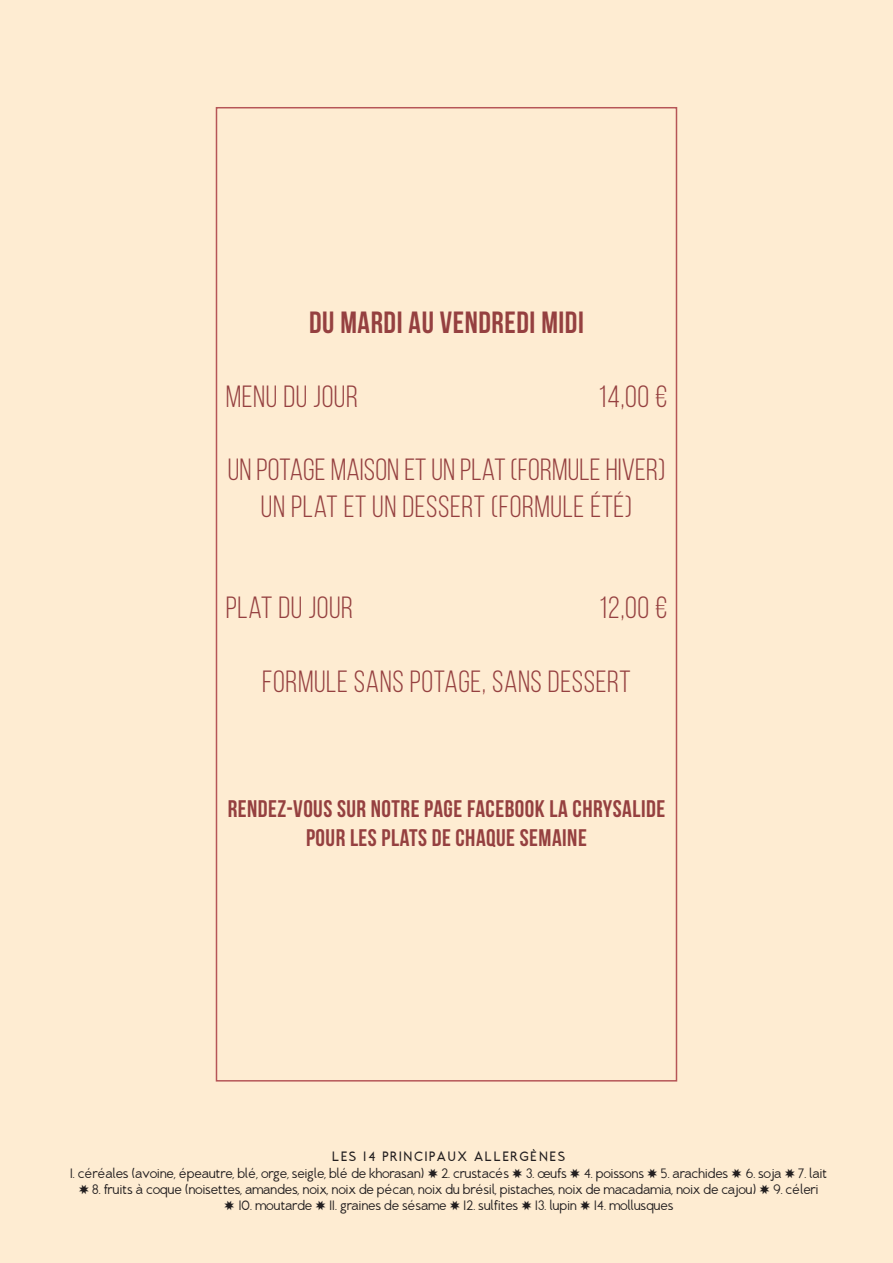
<style>
.page{position:relative;width:893px;height:1263px;background:#feecd2}
.page>*{position:absolute;margin:0;border:0;box-sizing:border-box;transform-origin:0 0}
.t1{font:30.6px "Bebas Neue";letter-spacing:.02em;color:#954040}
.t2{font:700 30.6px "Bebas Neue";letter-spacing:.02em;color:#954040}
.t3{font:700 24px/28.8px "Bebas Neue";letter-spacing:.02em;color:#954040;text-align:center}
.t4{font:13.5px "Brixton";letter-spacing:.02em;color:#231f20}
.t5{font:500 13.5px "Brixton";letter-spacing:.17em;color:#231f20}
</style>
<div class="page">
<p class="t2" style="left:309px;top:306px;width:276px">DU MARDI AU VENDREDI MIDI</p>
<p class="t1" style="left:226px;top:380px;width:134px">MENU DU JOUR</p>
<p class="t1" style="left:598px;top:380px;width:71px">14,00 €</p>
<p class="t1" style="left:228px;top:453px;width:439px">UN POTAGE MAISON ET UN PLAT (FORMULE HIVER)</p>
<p class="t1" style="left:261px;top:490px;width:372px">UN PLAT ET UN DESSERT (FORMULE ÉTÉ)</p>
<p class="t1" style="left:226px;top:591px;width:129px">PLAT DU JOUR</p>
<p class="t1" style="left:599px;top:591px;width:70px">12,00 €</p>
<p class="t1" style="left:262px;top:665px;width:370px">FORMULE SANS POTAGE, SANS DESSERT</p>
<p class="t3" style="left:228px;top:794px;width:439px">RENDEZ-VOUS SUR NOTRE PAGE FACEBOOK LA CHRYSALIDE<br>POUR LES PLATS DE CHAQUE SEMAINE</p>
<p class="t5" style="left:332px;top:1149px;width:234px">LES 14 PRINCIPAUX ALLERGÈNES</p>
<p class="t4" style="left:70px;top:1165px;width:356px">1. céréales (avoine, épeautre, blé, orge, seigle, blé de khorasan)</p>
<p class="t4" style="left:441px;top:1165px;width:69px">2. crustacés</p>
<p class="t4" style="left:526px;top:1165px;width:42px">3. œufs</p>
<p class="t4" style="left:584px;top:1165px;width:62px">4. poissons</p>
<p class="t4" style="left:661px;top:1165px;width:69px">5. arachides</p>
<p class="t4" style="left:746px;top:1165px;width:37px">6. soja</p>
<p class="t4" style="left:799px;top:1165px;width:30px">7. lait</p>
<p class="t4" style="left:93px;top:1181px;width:665px">8. fruits à coque (noisettes, amandes, noix, noix de pécan, noix du brésil, pistaches, noix de macadamia, noix de cajou)</p>
<p class="t4" style="left:773px;top:1181px;width:46px">9. céleri</p>
<p class="t4" style="left:239px;top:1197px;width:75px">10. moutarde</p>
<p class="t4" style="left:329px;top:1197px;width:119px">11. graines de sésame</p>
<p class="t4" style="left:464px;top:1197px;width:56px">12. sulfites</p>
<p class="t4" style="left:535px;top:1197px;width:43px">13. lupin</p>
<p class="t4" style="left:594px;top:1197px;width:81px">14. mollusques</p>
</div>
